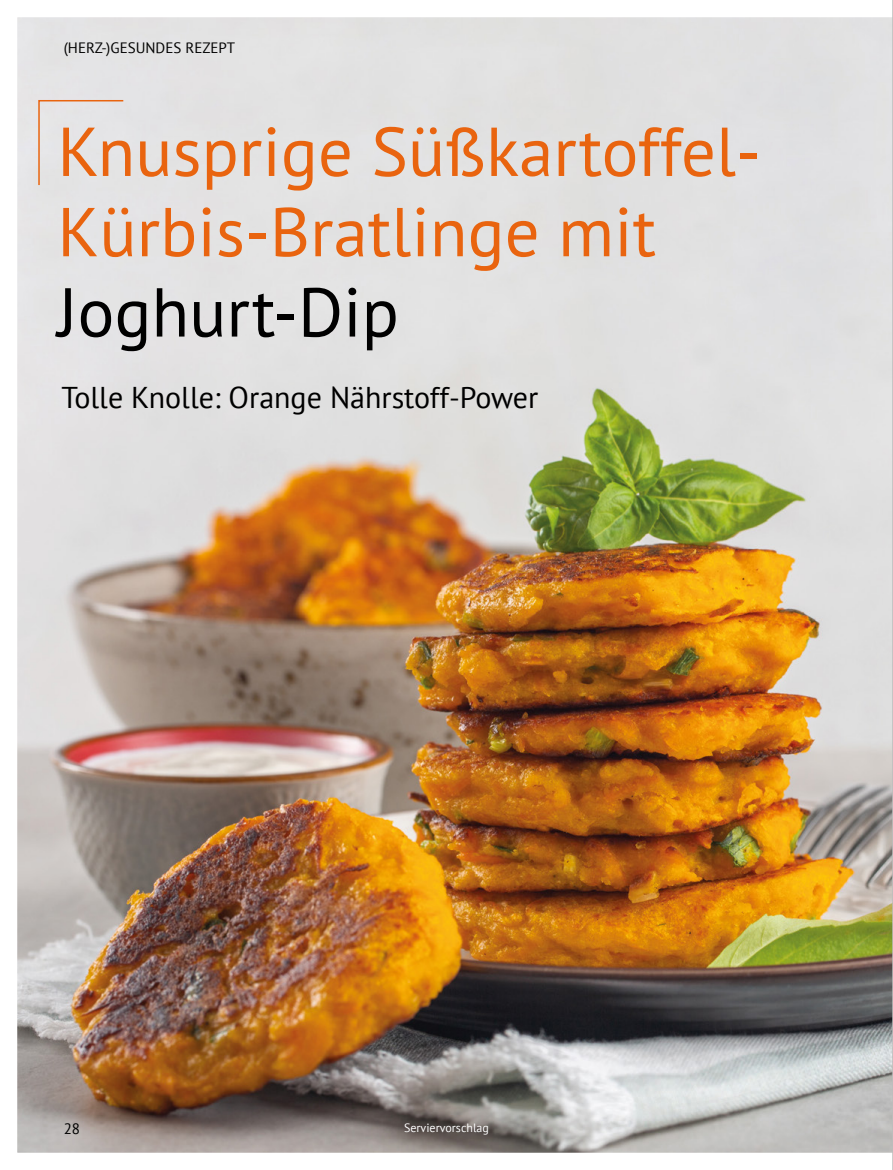
<style>
.page{position:relative;width:893px;height:1170px;background:#fff}
.page>*{position:absolute;margin:0;border:0;box-sizing:border-box;transform-origin:0 0}
.t1{font:69px/80.2px "PT Sans";color:#e9640f}
.t2{font:30px "PT Sans";color:#000}
.t3{font:15px "PT Sans";color:#000}
.t4{font:12px "PT Sans";color:#fff}
.s1{color:#000}
</style>
<div class="page">
<img style="left:17px;top:17px;width:875px;height:1136px">
<div style="left:38px;top:99px;width:87px;height:87px;background:#e4e4e6"></div>
<hr style="left:892px;top:0;width:1px;height:1169px;background:#9d9d9c">
<p class="t3" style="left:64px;top:38px;width:173px">(HERZ-)GESUNDES REZEPT</p>
<p class="t1" style="left:57px;top:110px;width:705px">Knusprige Süßkartoffel-<br>Kürbis-Bratlinge mit<br><span class="s1">Joghurt-Dip</span></p>
<p class="t2" style="left:62px;top:378px;width:478px">Tolle Knolle: Orange Nährstoff-Power</p>
<p class="t3" style="left:64px;top:1118px;width:18px">28</p>
<p class="t4" style="left:404px;top:1119px;width:86px">Serviervorschlag</p>
</div>
